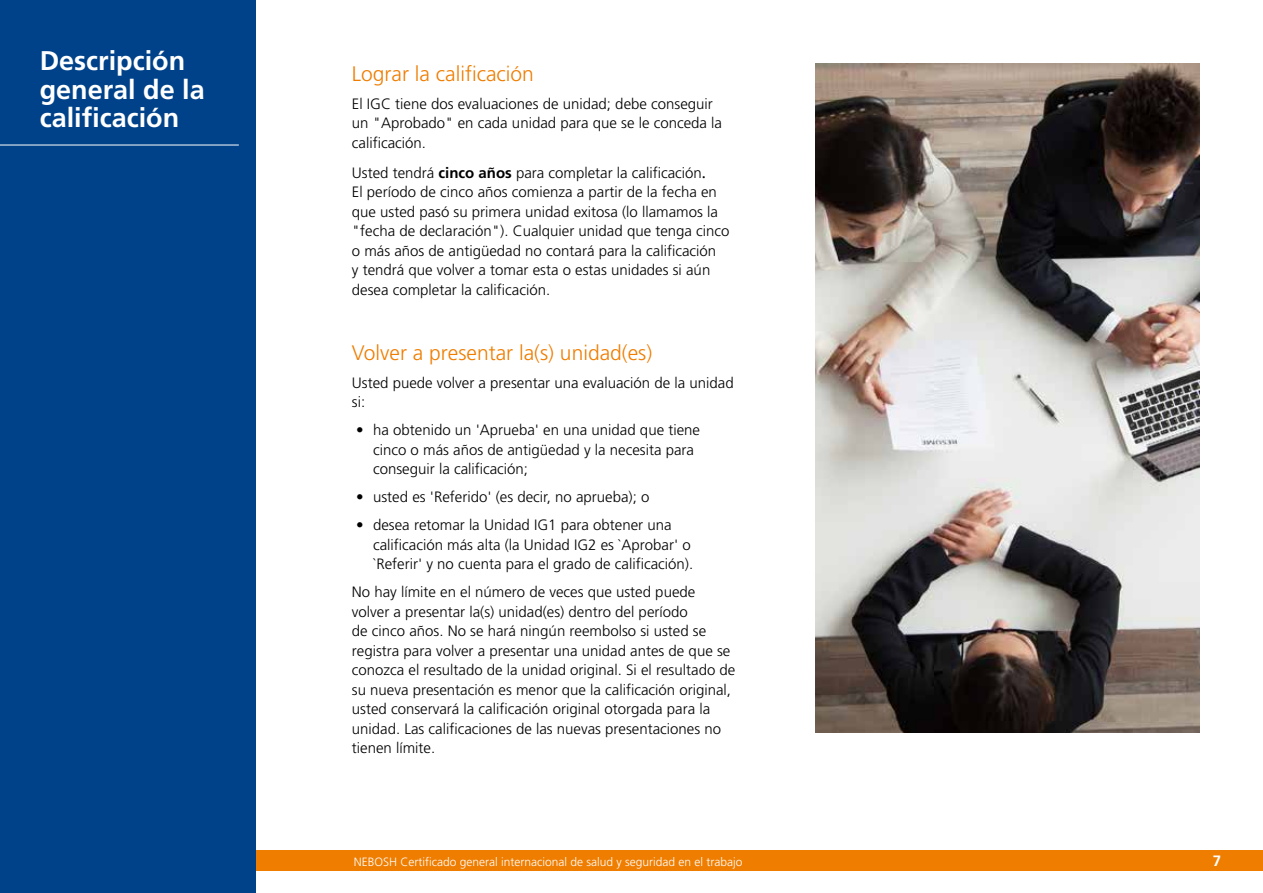
<style>
.page{position:relative;width:1263px;height:893px;background:#fff}
.page>*{position:absolute;margin:0;border:0;box-sizing:border-box;transform-origin:0 0}
.t1{font:700 27px/28.5px "Frutiger LT Std";color:#fff}
.t2{font:300 21px "Frutiger";color:#ef7d00}
.t3{font:300 15px/19.5px "Frutiger";color:#000}
.t4{font:700 15px "Frutiger LT Std";color:#fff}
.t5{font:300 12px "Frutiger";color:#fff}
.s1{font-family:"Frutiger LT Std";font-weight:700}
.s2{font-family:"Minion Pro";font-weight:400;font-size:18px}
</style>
<div class="page">
<div style="left:256px;top:850px;width:1007px;height:21px;background:#ef7d00"></div>
<div style="left:0;top:0;width:256px;height:893px;background:#004289"></div>
<hr style="left:0;top:145px;width:239px;height:1px;background:#fff">
<img style="left:815px;top:64px;width:384px;height:668px">
<h1 class="t1" style="left:40px;top:47px;width:167px">Descripción general de la calificación</h1>
<h2 class="t2" style="left:352px;top:61px;width:183px">Lograr la calificación</h2>
<p class="t3" style="left:352px;top:94px;width:372px">El IGC tiene dos evaluaciones de unidad; debe conseguir un "Aprobado" en cada unidad para que se le conceda la calificación.</p>
<p class="t3" style="left:352px;top:163px;width:379px">Usted tendrá <span class="s1">cinco años</span> para completar la calificación<span class="s2">.<br></span>El período de cinco años comienza a partir de la fecha en que usted pasó su primera unidad exitosa (lo llamamos la "fecha de declaración"). Cualquier unidad que tenga cinco o más años de antigüedad no contará para la calificación<br>y tendrá que volver a tomar esta o estas unidades si aún desea completar la calificación.</p>
<h2 class="t2" style="left:352px;top:341px;width:302px">Volver a presentar la(s) unidad(es)</h2>
<p class="t3" style="left:352px;top:373px;width:383px">Usted puede volver a presentar una evaluación de la unidad si:</p>
<p class="t3" style="left:373px;top:420px;width:328px;text-indent:-17px">• ha obtenido un 'Aprueba' en una unidad que tiene cinco o más años de antigüedad y la necesita para conseguir la calificación;</p>
<p class="t3" style="left:356px;top:487px;width:295px">• usted es 'Referido' (es decir, no aprueba); o</p>
<p class="t3" style="left:373px;top:515px;width:322px;text-indent:-17px">• desea retomar la Unidad IG1 para obtener una calificación más alta (la Unidad IG2 es `Aprobar' o `Referir' y no cuenta para el grado de calificación).</p>
<p class="t3" style="left:352px;top:582px;width:385px">No hay límite en el número de veces que usted puede volver a presentar la(s) unidad(es) dentro del período<br>de cinco años. No se hará ningún reembolso si usted se registra para volver a presentar una unidad antes de que se conozca el resultado de la unidad original. Si el resultado de su nueva presentación es menor que la calificación original, usted conservará la calificación original otorgada para la unidad. Las calificaciones de las nuevas presentaciones no tienen límite.</p>
<p class="t5" style="left:354px;top:855px;width:390px">NEBOSH Certificado general internacional de salud y seguridad en el trabajo</p>
<p class="t4" style="left:1213px;top:852px;width:10px">7</p>
</div>
